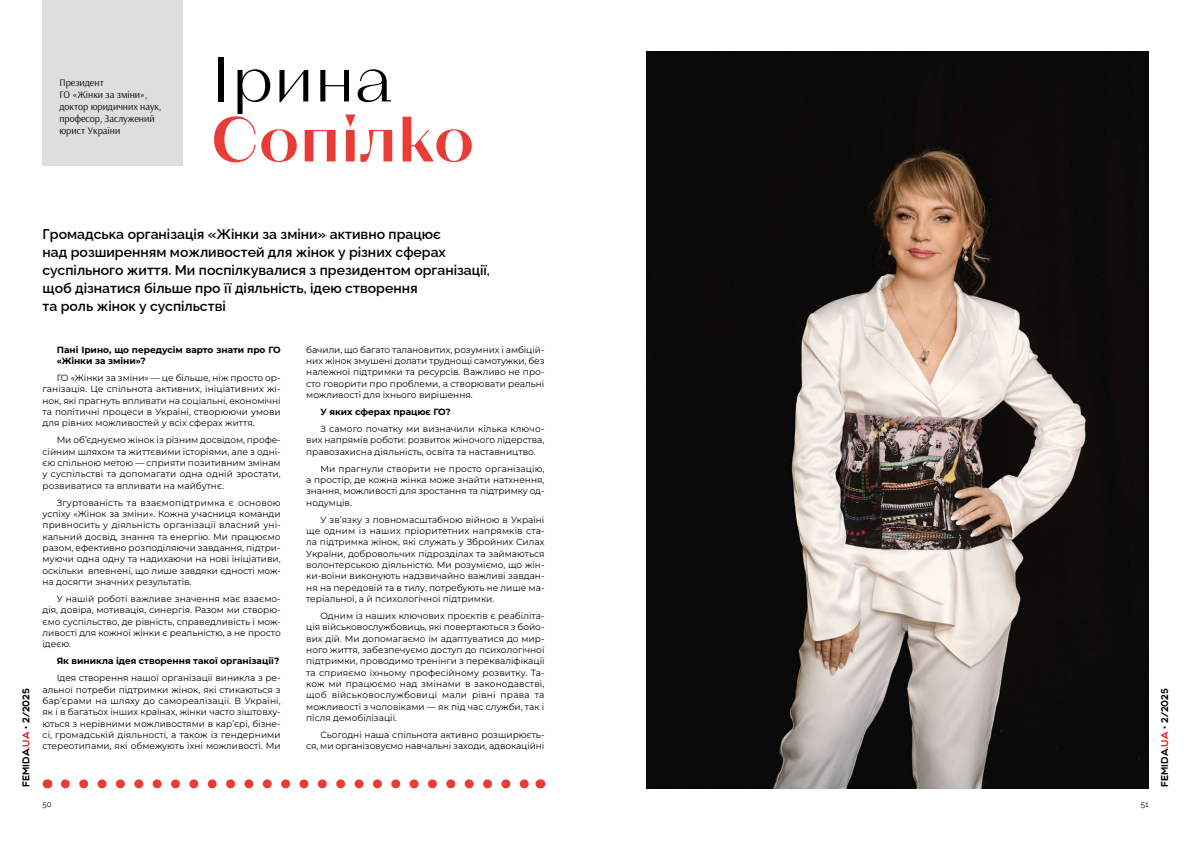
<style>
.page{position:relative;width:1191px;height:842px;background:#fff}
.page>*{position:absolute;margin:0;border:0;box-sizing:border-box;transform-origin:0 0}
.Заголовок{font:63px "Kyiv Type Sans Bold 3";color:#e83c36}
.Заголовок-2{font:63px "Kyiv Type Sans Regular 3";color:#000}
.Lid{font:600 14px "Raleway";color:#000}
.Посада{font:10px/12px "Arsenal";color:#000}
.t1{font:10px "Multicolore";color:#000}
.Text{font:9px/11.3px "Montserrat";color:#000;text-align:justify}
.Intervyu{font:700 9px/11.3px "Montserrat";color:#000}
.t2{font:8px "Raleway";color:#000}
.s1{color:#e41f21}
</style>
<div class="page">
<div style="left:43px;top:0;width:140px;height:166px;background:#dedede"></div>
<svg style="left:65px;top:779px;width:464px;height:9px"></svg>
<img style="left:646px;top:51px;width:502px;height:737px">
<p class="Посада" style="left:60px;top:76px;width:46px">Президент</p>
<p class="Посада" style="left:60px;top:88px;width:103px">ГО «Жінки за зміни», доктор юридичних наук, професор, Заслужений юрист України</p>
<p class="Заголовок-2" style="left:210px;top:37px;width:184px">Ірина</p>
<p class="Заголовок" style="left:210px;top:97px;width:265px">Сопілко</p>
<p class="Lid" style="left:43px;top:223px;width:400px">Громадська організація «Жінки за зміни» активно працює</p>
<p class="Lid" style="left:43px;top:241px;width:405px">над розширенням можливостей для жінок у різних сферах</p>
<p class="Lid" style="left:43px;top:259px;width:449px">суспільного життя. Ми поспілкувалися з президентом організації,</p>
<p class="Lid" style="left:43px;top:277px;width:376px">щоб дізнатися більше про її діяльність, ідею створення</p>
<p class="Lid" style="left:43px;top:295px;width:185px">та роль жінок у суспільстві</p>
<p class="t1" style="left:20px;top:787px;width:101px;rotate:-90deg">Femida<span class="s1">.ua</span> • 2/2025</p>
<p class="Intervyu" style="left:57px;top:344px;width:225px">Пані Ірино, що передусім варто знати про ГО «Жінки за зміни»?</p>
<p class="Text" style="left:43px;top:373px;width:240px;text-indent:14px">ГО «Жінки за зміни» — це більше, ніж просто ор&shy;ганізація. Це спільнота активних, ініціативних жі&shy;нок, які прагнуть впливати на соціальні, економічні та політичні процеси в Україні, створюючи умови для рівних можливостей у всіх сферах життя.</p>
<p class="Text" style="left:43px;top:435px;width:240px;text-indent:14px">Ми об’єднуємо жінок із різним досвідом, профе&shy;сійним шляхом та життєвими історіями, але з одні&shy;єю спільною метою — сприяти позитивним змінам у суспільстві та допомагати одна одній зростати, розвиватися та впливати на майбутнє.</p>
<p class="Text" style="left:43px;top:497px;width:240px;text-indent:14px">Згуртованість та взаємопідтримка є основою успіху «Жінок за зміни». Кожна учасниця команди привносить у діяльність організації власний уні&shy;кальний досвід, знання та енергію. Ми працюємо разом, ефективно розподіляючи завдання, підтри&shy;муючи одна одну та надихаючи на нові ініціативи, оскільки впевнені, що лише завдяки єдності мож&shy;на досягти значних результатів.</p>
<p class="Text" style="left:43px;top:594px;width:240px;text-indent:14px">У нашій роботі важливе значення має взаємо&shy;дія, довіра, мотивація, синергія. Разом ми створю&shy;ємо суспільство, де рівність, справедливість і мож&shy;ливості для кожної жінки є реальністю, а не просто ідеєю.</p>
<p class="Intervyu" style="left:57px;top:656px;width:224px">Як виникла ідея створення такої організації?</p>
<p class="Text" style="left:43px;top:673px;width:240px;text-indent:14px">Ідея створення нашої організації виникла з ре&shy;альної потреби підтримки жінок, які стикаються з бар’єрами на шляху до самореалізації. В Україні, як і в багатьох інших країнах, жінки часто зіштовху&shy;ються з нерівними можливостями в кар’єрі, бізне&shy;сі, громадській діяльності, а також із гендерними стереотипами, які обмежують їхні можливості. Ми</p>
<p class="Text" style="left:306px;top:344px;width:240px">бачили, що багато талановитих, розумних і амбіцій&shy;них жінок змушені долати труднощі самотужки, без належної підтримки та ресурсів. Важливо не про&shy;сто говорити про проблеми, а створювати реальні можливості для їхнього вирішення.</p>
<p class="Intervyu" style="left:320px;top:407px;width:132px">У яких сферах працює ГО?</p>
<p class="Text" style="left:306px;top:424px;width:240px;text-indent:14px">З самого початку ми визначили кілька ключо&shy;вих напрямів роботи: розвиток жіночого лідерства, правозахисна діяльність, освіта та наставництво.</p>
<p class="Text" style="left:306px;top:463px;width:240px;text-indent:14px">Ми прагнули створити не просто організацію, а простір, де кожна жінка може знайти натхнення, знання, можливості для зростання та підтримку од&shy;нодумців.</p>
<p class="Text" style="left:306px;top:514px;width:240px;text-indent:14px">У зв’язку з повномасштабною війною в Україні ще одним із наших пріоритетних напрямків ста&shy;ла підтримка жінок, які служать у Збройних Силах України, добровольчих підрозділах та займаються волонтерською діяльністю. Ми розуміємо, що жін&shy;ки-воїни виконують надзвичайно важливі завдан&shy;ня на передовій та в тилу, потребують не лише ма&shy;теріальної, а й психологічної підтримки.</p>
<p class="Text" style="left:306px;top:611px;width:240px;text-indent:14px">Одним із наших ключових проєктів є реабіліта&shy;ція військовослужбовиць, які повертаються з бойо&shy;вих дій. Ми допомагаємо їм адаптуватися до мир&shy;ного життя, забезпечуємо доступ до психологічної підтримки, проводимо тренінги з перекваліфікації та сприяємо їхньому професійному розвитку. Та&shy;кож ми працюємо над змінами в законодавстві, щоб військовослужбовиці мали рівні права та можливості з чоловіками — як під час служби, так і після демобілізації.</p>
<p class="Text" style="left:306px;top:730px;width:240px;text-align:right">Сьогодні наша спільнота активно розширюєть&shy;ся, ми організовуємо навчальні заходи, адвокаційні</p>
<p class="t2" style="left:43px;top:798px;width:11px">50</p>
<p class="t2" style="left:1140px;top:798px;width:9px">51</p>
<p class="t1" style="left:1158px;top:787px;width:101px;rotate:-90deg">Femida<span class="s1">.ua</span> • 2/2025</p>
</div>
